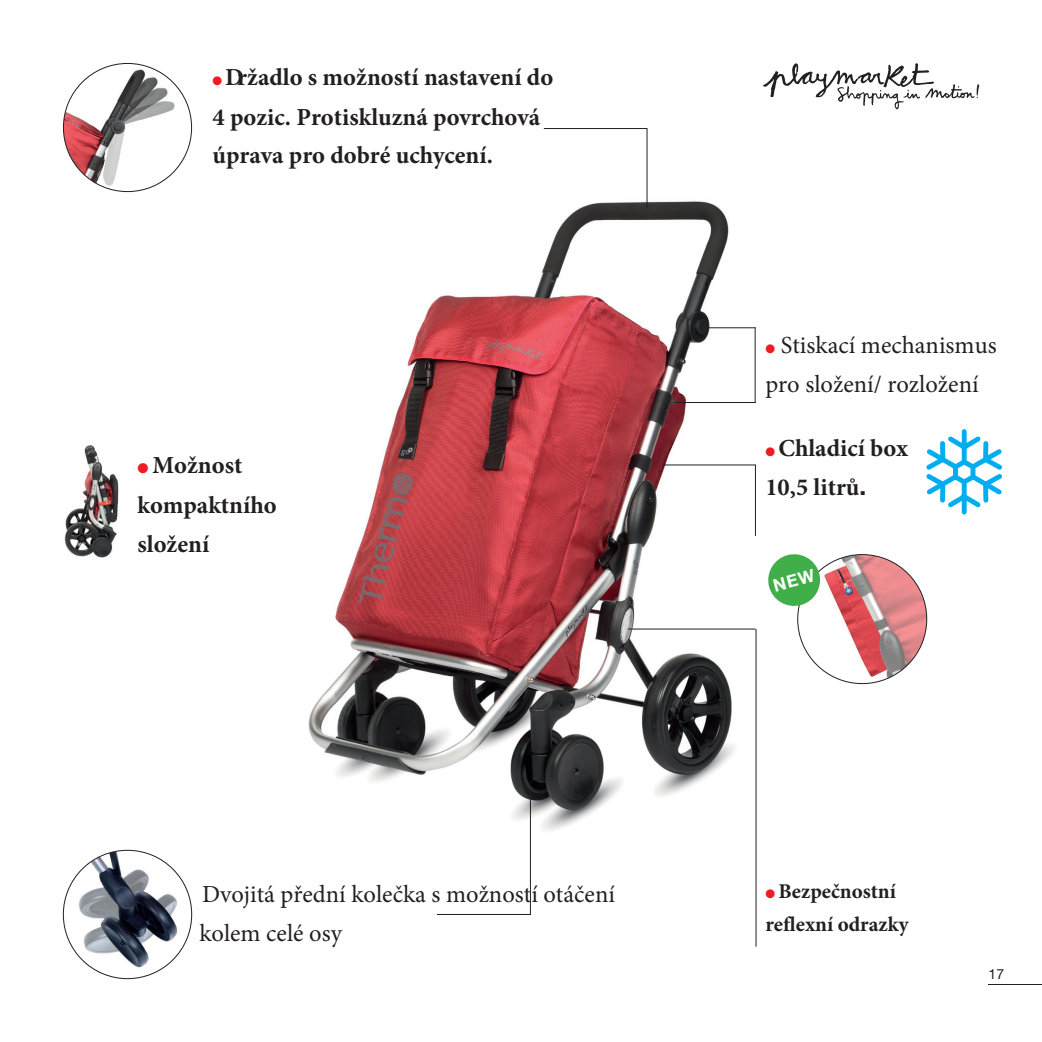
<style>
.page{position:relative;width:1042px;height:1042px;background:#fff}
.page>*{position:absolute;margin:0;border:0;box-sizing:border-box;transform-origin:0 0}
.t1{font:700 24.5px/39px "Minion Pro";color:#231f20}
.t2{font:24.5px/39.4px "Minion Pro";color:#231f20}
.t3{font:700 21px/33.8px "Minion Pro";color:#231f20}
.t4{font:14px "Helvetica Neue";color:#231f20}
.s1{color:#ee1d23}
.s2{font-family:"Helvetica Neue"}
</style>
<div class="page">
<hr style="left:988px;top:984px;width:54px;height:1px;background:#231f20">
<svg style="left:763px;top:63px;width:216px;height:46px"></svg>
<img style="left:308px;top:197px;width:431px;height:634px">
<img style="left:63px;top:65px;width:117px;height:127px">
<hr style="left:544px;top:128px;width:103px;height:1px;background:#231f20">
<hr style="left:663px;top:464px;width:92px;height:1px;background:#231f20">
<hr style="left:646px;top:128px;width:1px;height:80px;background:#231f20">
<hr style="left:628px;top:628px;width:127px;height:1px;background:#231f20">
<hr style="left:702px;top:327px;width:53px;height:1px;background:#231f20">
<hr style="left:755px;top:629px;width:1px;height:317px;background:#231f20">
<svg style="left:926px;top:429px;width:76px;height:86px"></svg>
<img style="left:798px;top:554px;width:128px;height:129px;border-radius:64px">
<img style="left:64px;top:445px;width:55px;height:113px">
<img style="left:63px;top:850px;width:129px;height:128px;border-radius:64px">
<svg style="left:436px;top:788px;width:95px;height:127px"></svg>
<hr style="left:755px;top:327px;width:1px;height:76px;background:#231f20">
<hr style="left:755px;top:464px;width:1px;height:72px;background:#231f20">
<hr style="left:674px;top:402px;width:81px;height:1px;background:#231f20">
<svg style="left:768px;top:554px;width:55px;height:55px"></svg>
<p class="t1" style="left:212px;top:58px;width:342px"><span class="s1">●</span> Držadlo s možností nastavení do<br>4 pozic. Protiskluzná povrchová úprava pro dobré uchycení.</p>
<p class="t1" style="left:137px;top:445px;width:141px;line-height:39.6px"><span class="s1">●</span> Možnost kompaktního složení</p>
<p class="t2" style="left:199px;top:874px;width:417px">Dvojitá přední kolečka s možností otáčení kolem celé osy</p>
<p class="t2" style="left:765px;top:326px;width:233px"><span class="s1">●</span> Stiskací mechanismus pro složení/ rozložení</p>
<p class="t1" style="left:765px;top:429px;width:144px"><span class="s1">●</span> Chladicí box<br>10,5 litrů<span class="s2">.</span></p>
<p class="t3" style="left:765px;top:874px;width:145px"><span class="s1">●</span> Bezpečnostní reflexní odrazky</p>
<p class="t4" style="left:988px;top:965px;width:17px">17</p>
</div>
